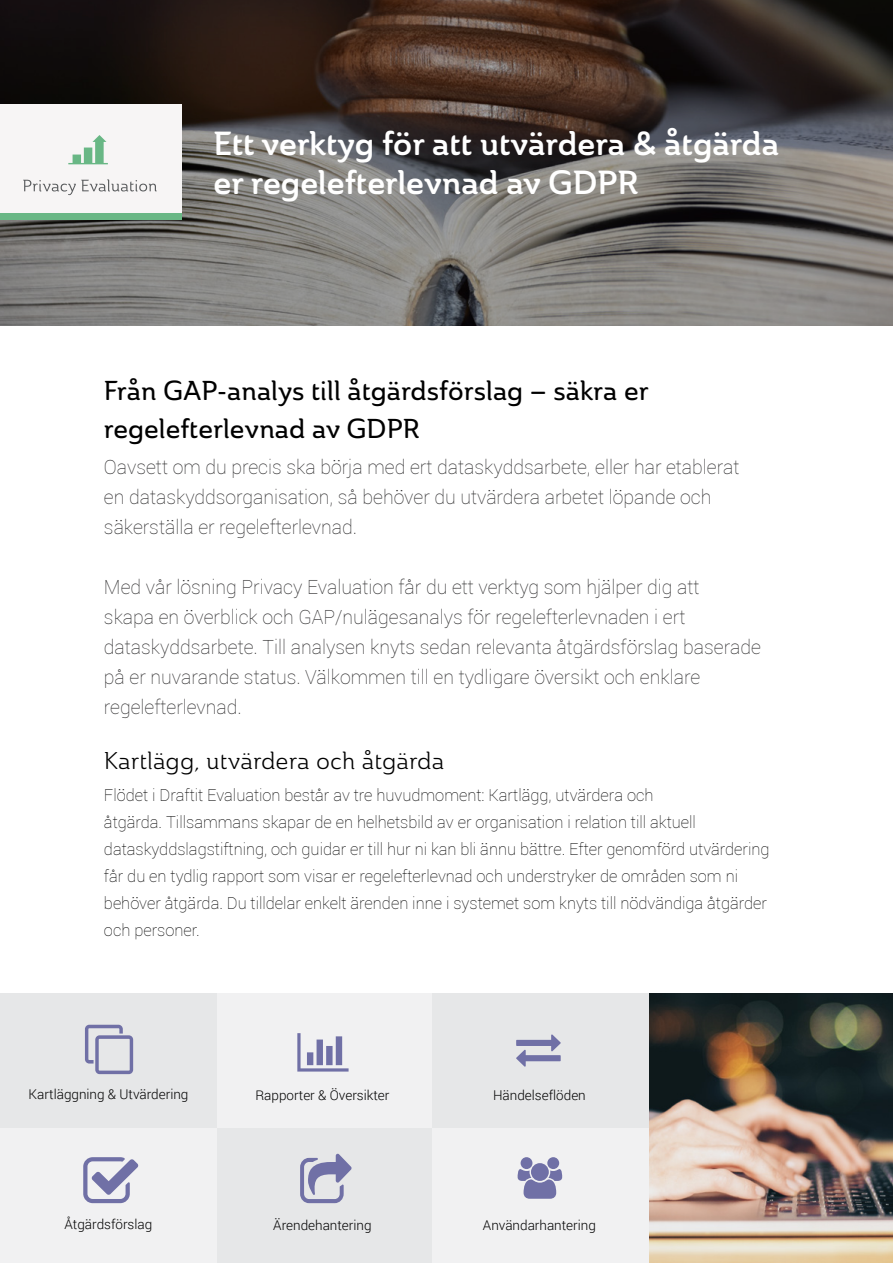
<style>
.page{position:relative;width:893px;height:1263px;background:#fff}
.page>*{position:absolute;margin:0;border:0;box-sizing:border-box;transform-origin:0 0}
.t1{font:33px "Ainslie Nor Dem";color:#fff}
.t2{font:27px/37.5px "Ainslie Nor Med";color:#000}
.t3{font:24px "Ainslie Nor Boo";color:#000}
.t4{font:100 19.5px/30px "Roboto";color:#292829}
.t5{font:100 16.5px/27px "Roboto";color:#000}
.t6{font:300 13.5px "Roboto";color:#000}
</style>
<div class="page">
<img style="left:649px;top:994px;width:244px;height:268px">
<svg style="left:0;top:0;width:893px;height:325px;background:#5b5551"></svg>
<div style="left:0;top:1128px;width:217px;height:135px;background:#f1f1f2"></div>
<div style="left:0;top:993px;width:217px;height:135px;background:#e6e7e8"></div>
<div style="left:217px;top:1128px;width:217px;height:135px;background:#e6e7e8"></div>
<div style="left:217px;top:993px;width:217px;height:135px;background:#f1f1f2"></div>
<div style="left:432px;top:1128px;width:217px;height:135px;background:#f1f1f2"></div>
<div style="left:432px;top:993px;width:217px;height:135px;background:#e6e7e8"></div>
<div style="left:0;top:105px;width:181px;height:115px;background:#f7f5f5"></div>
<svg style="left:23px;top:179px;width:134px;height:16px"></svg>
<div style="left:0;top:213px;width:181px;height:7px;background:#69b785"></div>
<svg style="left:68px;top:135px;width:40px;height:29px"></svg>
<svg style="left:85px;top:1025px;width:48px;height:49px"></svg>
<svg style="left:297px;top:1033px;width:52px;height:38px"></svg>
<svg style="left:83px;top:1157px;width:55px;height:46px"></svg>
<svg style="left:300px;top:1154px;width:52px;height:49px"></svg>
<svg style="left:518px;top:1157px;width:44px;height:42px"></svg>
<svg style="left:516px;top:1034px;width:45px;height:32px"></svg>
<p class="t1" style="left:214px;top:121px;width:567px">Ett verktyg för att utvärdera &amp; åtgärda</p>
<p class="t1" style="left:214px;top:161px;width:427px">er regelefterlevnad av GDPR</p>
<p class="t2" style="left:104px;top:372px;width:546px">Från GAP-analys till åtgärdsförslag – säkra er regelefterlevnad av GDPR</p>
<p class="t4" style="left:104px;top:451px;width:637px">Oavsett om du precis ska börja med ert dataskyddsarbete, eller har etablerat en dataskyddsorganisation, så behöver du utvärdera arbetet löpande och säkerställa er regelefterlevnad.</p>
<p class="t4" style="left:104px;top:571px;width:659px">Med vår lösning Privacy Evaluation får du ett verktyg som hjälper dig att<br>skapa en överblick och GAP/nulägesanalys för regelefterlevnaden i ert dataskyddsarbete. Till analysen knyts sedan relevanta åtgärdsförslag baserade på er nuvarande status. Välkommen till en tydligare översikt och enklare regelefterlevnad.</p>
<p class="t3" style="left:104px;top:746px;width:342px">Kartlägg, utvärdera och åtgärda</p>
<p class="t5" style="left:104px;top:781px;width:667px">Flödet i Draftit Evaluation består av tre huvudmoment: Kartlägg, utvärdera och<br>åtgärda. Tillsammans skapar de en helhetsbild av er organisation i relation till aktuell dataskyddslagstiftning, och guidar er till hur ni kan bli ännu bättre. Efter genomförd utvärdering får du en tydlig rapport som visar er regelefterlevnad och understryker de områden som ni behöver åtgärda. Du tilldelar enkelt ärenden inne i systemet som knyts till nödvändiga åtgärder och personer.</p>
<p class="t6" style="left:28px;top:1085px;width:161px">Kartläggning &amp; Utvärdering</p>
<p class="t6" style="left:255px;top:1085px;width:136px">Rapporter &amp; Översikter</p>
<p class="t6" style="left:493px;top:1085px;width:94px">Händelseflöden</p>
<p class="t6" style="left:65px;top:1215px;width:89px">Åtgärdsförslag</p>
<p class="t6" style="left:273px;top:1215px;width:100px">Ärendehantering</p>
<p class="t6" style="left:483px;top:1215px;width:115px">Användarhantering</p>
</div>
